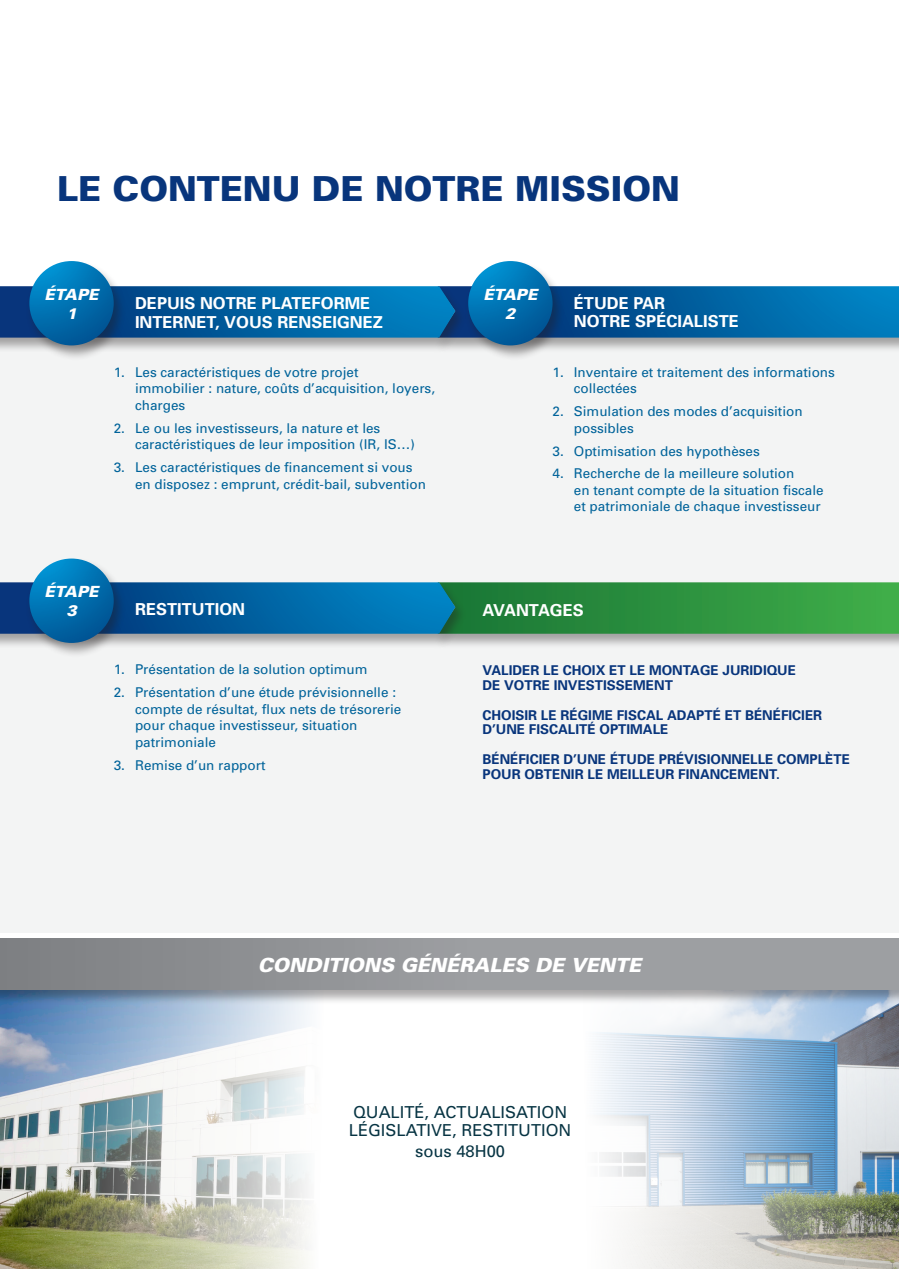
<style>
.page{position:relative;width:899px;height:1269px;background:#fff}
.page>*{position:absolute;margin:0;border:0;box-sizing:border-box;transform-origin:0 0}
.Style_de_paragraphe{font:900 34.5px "Univers";color:#08357c}
.Style_de_paragraphe-2{font:italic 900 19.5px "Univers";color:#fff}
.Style_de_paragraphe-3{font:700 16.5px/18.1px "Univers";color:#fff}
.Style_de_paragraphe-4{font:16.5px/18px "Univers";color:#073443}
.Style_de_paragraphe-5{font:italic 900 15.45px "Univers";color:#fff}
.t1{font:13.5px/16.5px "Univers";color:#00639a}
.Style_de_paragraphe-6{font:700 13.5px/14.9px "Univers";color:#08357c}
</style>
<div class="page">
<img style="left:0;top:1005px;width:309px;height:264px">
<img style="left:597px;top:1005px;width:302px;height:264px">
<div style="left:0;top:338px;width:899px;height:595px;background:#f3f4f4"></div>
<div style="left:435px;top:581px;width:464px;height:68px;background:#231f20;opacity:.39"></div>
<div style="left:0;top:581px;width:467px;height:68px;background:#231f20;opacity:.39"></div>
<svg style="left:0;top:582px;width:899px;height:52px;background:#1b7d6b"></svg>
<div style="left:435px;top:285px;width:464px;height:68px;background:#231f20;opacity:.39"></div>
<div style="left:0;top:285px;width:467px;height:68px;background:#231f20;opacity:.39"></div>
<svg style="left:0;top:286px;width:899px;height:52px;background:#0263a2"></svg>
<div style="left:25px;top:260px;width:101px;height:101px;background:#231f20;opacity:.39"></div>
<svg style="left:29px;top:261px;width:85px;height:84px;background:#0170af"></svg>
<div style="left:25px;top:558px;width:101px;height:100px;background:#231f20;opacity:.39"></div>
<svg style="left:29px;top:558px;width:85px;height:85px;background:#0270af"></svg>
<div style="left:464px;top:260px;width:101px;height:101px;background:#231f20;opacity:.39"></div>
<svg style="left:468px;top:261px;width:85px;height:84px;background:#0170af"></svg>
<div style="left:0;top:937px;width:899px;height:68px;background:#231f20;opacity:.39"></div>
<div style="left:0;top:938px;width:899px;height:51px;background:linear-gradient(to right,#848689,#a5a7aa)"></div>
<p class="Style_de_paragraphe" style="left:57px;top:167px;width:624px">LE CONTENU DE NOTRE MISSION</p>
<p class="Style_de_paragraphe-5" style="left:45px;top:285px;width:55px">ÉTAPE</p>
<p class="Style_de_paragraphe-5" style="left:66px;top:304px;width:12px">1</p>
<p class="Style_de_paragraphe-5" style="left:483px;top:285px;width:55px">ÉTAPE</p>
<p class="Style_de_paragraphe-5" style="left:505px;top:304px;width:12px">2</p>
<p class="Style_de_paragraphe-3" style="left:135px;top:295px;width:249px">DEPUIS NOTRE PLATEFORME<br>INTERNET, VOUS RENSEIGNEZ</p>
<p class="Style_de_paragraphe-3" style="left:574px;top:295px;width:167px">ÉTUDE PAR<br>NOTRE SPÉCIALISTE</p>
<p class="t1" style="left:135px;top:364px;width:302px;text-indent:-21px">1. Les caractéristiques de votre projet<br>immobilier : nature, coûts d’acquisition, loyers, charges</p>
<p class="t1" style="left:135px;top:420px;width:281px;text-indent:-21px">2. Le ou les investisseurs, la nature et les caractéristiques de leur imposition (IR, IS…)</p>
<p class="t1" style="left:135px;top:459px;width:293px;text-indent:-21px">3. Les caractéristiques de financement si vous en disposez : emprunt, crédit-bail, subvention</p>
<p class="t1" style="left:574px;top:364px;width:263px;text-indent:-21px">1. Inventaire et traitement des informations collectées</p>
<p class="t1" style="left:574px;top:403px;width:230px;text-indent:-21px">2. Simulation des modes d’acquisition possibles</p>
<p class="t1" style="left:553px;top:443px;width:209px">3. Optimisation des hypothèses</p>
<p class="t1" style="left:574px;top:466px;width:251px;text-indent:-21px">4. Recherche de la meilleure solution<br>en tenant compte de la situation fiscale et patrimoniale de chaque investisseur</p>
<p class="Style_de_paragraphe-5" style="left:45px;top:582px;width:55px">ÉTAPE</p>
<p class="Style_de_paragraphe-5" style="left:66px;top:601px;width:12px">3</p>
<p class="Style_de_paragraphe-3" style="left:135px;top:600px;width:112px">RESTITUTION</p>
<p class="t1" style="left:114px;top:661px;width:255px">1. Présentation de la solution optimum</p>
<p class="t1" style="left:135px;top:684px;width:268px;text-indent:-21px">2. Présentation d’une étude prévisionnelle : compte de résultat, flux nets de trésorerie pour chaque investisseur, situation patrimoniale</p>
<p class="t1" style="left:114px;top:757px;width:153px">3. Remise d’un rapport</p>
<p class="Style_de_paragraphe-3" style="left:482px;top:601px;width:103px">AVANTAGES</p>
<p class="Style_de_paragraphe-6" style="left:482px;top:663px;width:315px">VALIDER LE CHOIX ET LE MONTAGE JURIDIQUE<br>DE VOTRE INVESTISSEMENT</p>
<p class="Style_de_paragraphe-6" style="left:482px;top:707px;width:341px">CHOISIR LE RÉGIME FISCAL ADAPTÉ ET BÉNÉFICIER<br>D’UNE FISCALITÉ OPTIMALE</p>
<p class="Style_de_paragraphe-6" style="left:482px;top:752px;width:369px">BÉNÉFICIER D’UNE ÉTUDE PRÉVISIONNELLE COMPLÈTE<br>POUR OBTENIR LE MEILLEUR FINANCEMENT.</p>
<p class="Style_de_paragraphe-2" style="left:258px;top:952px;width:385px">CONDITIONS GÉNÉRALES DE VENTE</p>
<p class="Style_de_paragraphe-4" style="left:349px;top:1103px;width:224px">QUALITÉ, ACTUALISATION<br>LÉGISLATIVE, RESTITUTION</p>
<p class="Style_de_paragraphe-4" style="left:415px;top:1142px;width:91px">sous 48H00</p>
</div>
